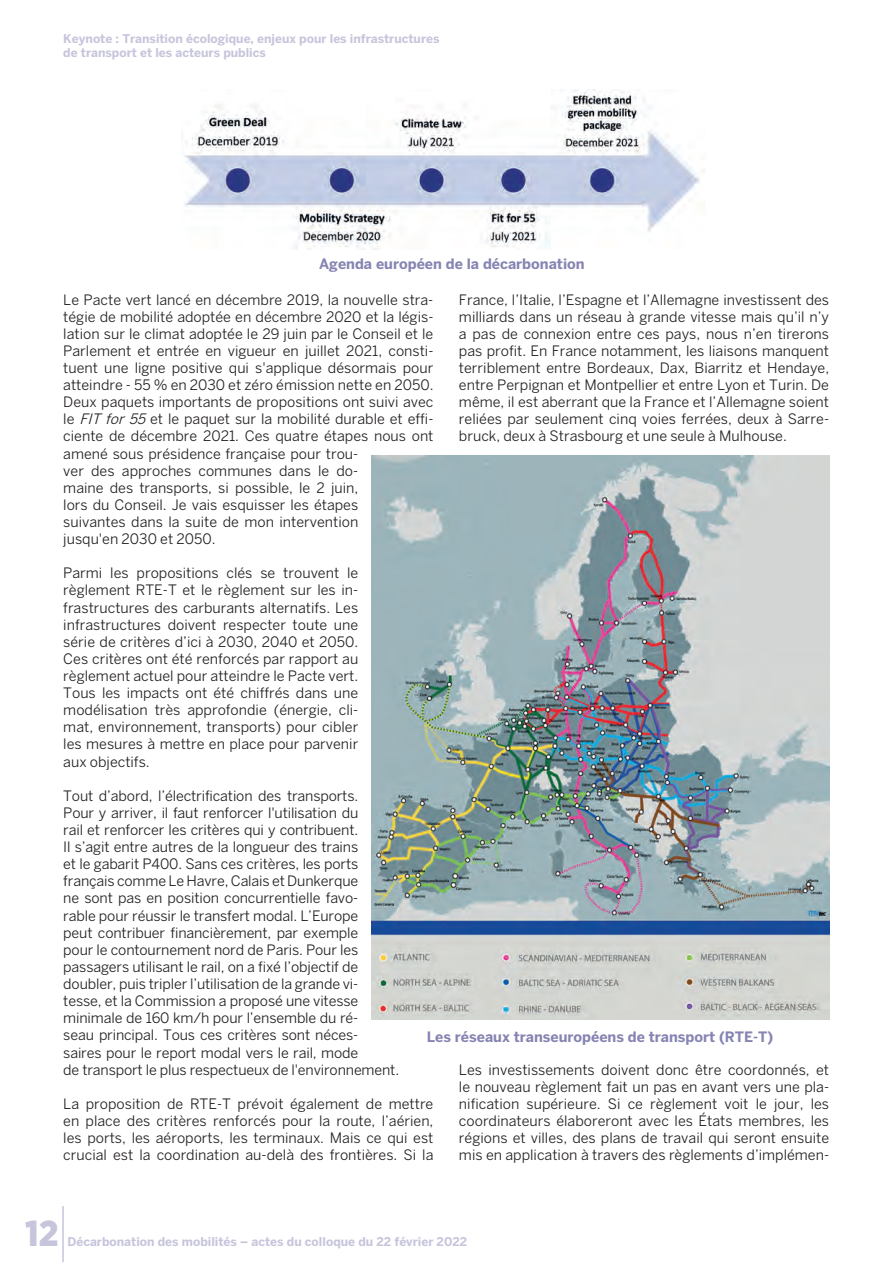
<style>
.page{position:relative;width:893px;height:1263px;background:#fff}
.page>*{position:absolute;margin:0;border:0;box-sizing:border-box;transform-origin:0 0}
.t1{font:900 36px "Gotham Narrow";color:#c6c5dc}
.t2{font:14.25px/17.1px "Benton Sans";color:#231f20;text-align:justify}
.t3{font:700 14.25px "Benton Sans";color:#8684b2}
.t4{font:700 12px/14.4px "Benton Sans";color:#c6c5dc}
.s1{font-style:italic}
</style>
<div class="page">
<hr style="left:62px;top:1205px;width:2px;height:56px;background:#c6c5dc">
<img style="left:371px;top:455px;width:458px;height:564px">
<img style="left:184px;top:90px;width:521px;height:159px">
<p class="t4" style="left:63px;top:31px;width:377px">Keynote : Transition écologique, enjeux pour les infrastructures de transport et les acteurs publics</p>
<p class="t3" style="left:319px;top:255px;width:267px">Agenda européen de la décarbonation</p>
<p class="t2" style="left:63px;top:290px;width:371px;text-align:left">Le Pacte vert lancé en décembre 2019, la nouvelle stra&shy;tégie de mobilité adoptée en décembre 2020 et la légis&shy;lation sur le climat adoptée le 29 juin par le Conseil et le Parlement et entrée en vigueur en juillet 2021, consti&shy;tuent une ligne positive qui s'applique désormais pour atteindre - 55 % en 2030 et zéro émission nette en 2050.<br>Deux paquets importants de propositions ont suivi avec le <span class="s1">FIT for55</span> et le paquet sur la mobilité durable et effi&shy;ciente de décembre 2021. Ces quatre étapes nous ont amené sous présidence française pour trou-<br>ver des approches communes dans le do-<br>maine des transports, si possible, le 2 juin,<br>lors du Conseil. Je vais esquisser les étapes<br>suivantes dans la suite de mon intervention<br>jusqu'en 2030 et 2050.</p>
<p class="t2" style="left:63px;top:564px;width:296px">Parmi les propositions clés se trouvent le règlement RTE-T et le règlement sur les in&shy;frastructures des carburants alternatifs. Les infrastructures doivent respecter toute une série de critères d’ici à 2030, 2040 et 2050.<br>Ces critères ont été renforcés par rapport au règlement actuel pour atteindre le Pacte vert.<br>Tous les impacts ont été chiffrés dans une modélisation très approfondie (énergie, cli&shy;mat, environnement, transports) pour cibler les mesures à mettre en place pour parvenir aux objectifs.</p>
<p class="t2" style="left:63px;top:786px;width:337px;text-align:left">Tout d’abord, l’électrification des transports.<br>Pour y arriver, il faut renforcer l'utilisation du<br>rail et renforcer les critères qui y contribuent.<br>Il s’agit entre autres de la longueur des trains<br>et le gabarit P400. Sans ces critères, les ports français comme Le Havre, Calais et Dunkerque<br>ne sont pas en position concurrentielle favo-<br>rable pour réussir le transfert modal. L’Europe<br>peut contribuer financièrement, par exemple<br>pour le contournement nord de Paris. Pour les passagers utilisant le rail, on a fixé l’objectif de doubler, puis tripler l’utilisation de la grande vi&shy;tesse, et la Commission a proposé une vitesse minimale de 160 km/h pour l’ensemble du ré-<br>seau principal. Tous ces critères sont néces&shy;saires pour le report modal vers le rail, mode<br>de transport le plus respectueux de l'environnement.</p>
<p class="t2" style="left:63px;top:1094px;width:371px">La proposition de RTE-T prévoit également de mettre en place des critères renforcés pour la route, l’aérien, les ports, les aéroports, les terminaux. Mais ce qui est crucial est la coordination au-delà des frontières. Si la</p>
<p class="t2" style="left:459px;top:290px;width:371px">France, l’Italie, l’Espagne et l’Allemagne investissent des milliards dans un réseau à grande vitesse mais qu’il n’y a pas de connexion entre ces pays, nous n’en tirerons pas profit. En France notamment, les liaisons manquent terriblement entre Bordeaux, Dax, Biarritz et Hendaye, entre Perpignan et Montpellier et entre Lyon et Turin. De même, il est aberrant que la France et l’Allemagne soient reliées par seulement cinq voies ferrées, deux à Sarre&shy;bruck, deux à Strasbourg et une seule à Mulhouse.</p>
<p class="t3" style="left:427px;top:1027px;width:348px">Les réseaux transeuropéens de transport (RTE-T)</p>
<p class="t2" style="left:459px;top:1060px;width:371px">Les investissements doivent donc être coordonnés, et le nouveau règlement fait un pas en avant vers une pla&shy;nification supérieure. Si ce règlement voit le jour, les coordinateurs élaboreront avec les États membres, les régions et villes, des plans de travail qui seront ensuite mis en application à travers des règlements d’implémen-</p>
<h1 class="t1" style="left:25px;top:1209px;width:35px">12</h1>
<p class="t4" style="left:68px;top:1234px;width:401px">Décarbonation des mobilités – actes du colloque du 22 février 2022</p>
</div>
